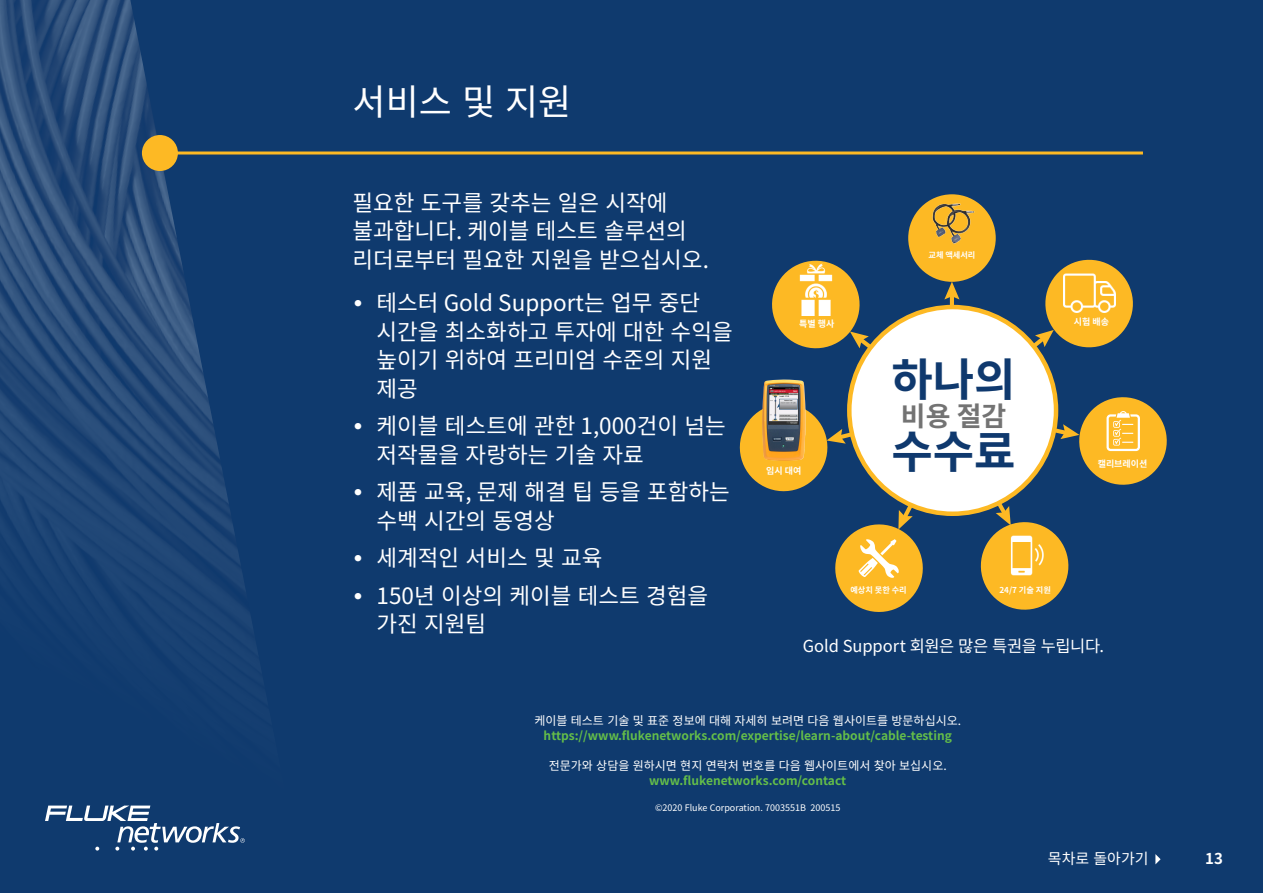
<style>
.page{position:relative;width:1263px;height:893px;background:#0f3a6e}
.page>*{position:absolute;margin:0;border:0;box-sizing:border-box;transform-origin:0 0}
.headline_yellow{font:700 45px "Noto Sans CJ Kkr";color:#0f396e}
.Section_heads-incl_i{font:36px "Noto Sans CJ Kkr";color:#fff}
.headline_yellow-2{font:700 27px "Noto Sans CJ Kkr";color:#737373}
.Body-bullets{font:22.5px/28.5px "Noto Sans CJ Kkr";color:#fff}
.Body_copy{font:22.5px/28.5px "Noto Sans CJ Kkr";color:#fff}
.Captions{font:16.5px "Noto Sans CJ Kkr";letter-spacing:-.005em;color:#fff}
.t1{font:15px "Noto Sans CJ Kkr";color:#fff}
.t2{font:700 15px "Noto Sans CJ Kkr";color:#fff}
.Body_copy-2{font:700 12px/15px "Noto Sans CJ Kkr";color:#64be49;text-align:center}
.Body_copy-3{font:12px/15px "Noto Sans CJ Kkr";color:#fff;text-align:center}
.Copyright_lines{font:9px "Noto Sans CJ Kkr";color:#fff}
.t3{font:700 9px "Noto Sans CJ Kkr";color:#fff}
.t4{font:700 8.25px "Noto Sans CJ Kkr";color:#fff}
.s1{font-family:"Officina Sans ITC Std"}
.s2{font-weight:400;color:#fff}
.s3{font-weight:700;color:#64be49}
</style>
<div class="page">
<img style="left:0;top:0;width:305px;height:806px">
<svg style="left:45px;top:806px;width:200px;height:45px"></svg>
<svg style="left:1155px;top:854px;width:5px;height:10px"></svg>
<hr style="left:166px;top:152px;width:977px;height:3px;background:#fdb924">
<div style="left:142px;top:135px;width:36px;height:36px;background:#fdb924;border-radius:50%"></div>
<div style="left:909px;top:196px;width:85px;height:85px;background:#fdb924;border-radius:50%"></div>
<div style="left:908px;top:194px;width:88px;height:88px;border:2px solid #fdb924;border-radius:50%"></div>
<hr style="left:950px;top:294px;width:4px;height:21px;background:#fdb924">
<div style="left:849px;top:307px;width:207px;height:207px;background:#fff;border-radius:50%"></div>
<svg style="left:772px;top:260px;width:112px;height:99px"></svg>
<svg style="left:973px;top:395px;width:194px;height:215px"></svg>
<svg style="left:1020px;top:259px;width:113px;height:99px"></svg>
<svg style="left:944px;top:282px;width:15px;height:17px"></svg>
<svg style="left:739px;top:396px;width:188px;height:216px"></svg>
<img style="left:794px;top:262px;width:43px;height:54px">
<img style="left:927px;top:200px;width:51px;height:44px">
<img style="left:1007px;top:534px;width:40px;height:42px">
<img style="left:1063px;top:273px;width:53px;height:40px">
<img style="left:762px;top:380px;width:43px;height:81px">
<p class="Section_heads-incl_i" style="left:352px;top:82px;width:220px">서비스 및 지원</p>
<p class="Body_copy" style="left:352px;top:189px;width:358px">필요한 도구를 갖추는 일은 시작에 불과합니다. 케이블 테스트 솔루션의 리더로부터 필요한 지원을 받으십시오.</p>
<p class="Body-bullets" style="left:376px;top:289px;width:358px;text-indent:-24px"><span class="s1">•</span> 테스터 Gold Support는 업무 중단 시간을 최소화하고 투자에 대한 수익을 높이기 위하여 프리미엄 수준의 지원 제공</p>
<p class="Body-bullets" style="left:376px;top:412px;width:351px;text-indent:-24px"><span class="s1">•</span> 케이블 테스트에 관한 1,000건이 넘는 저작물을 자랑하는 기술 자료</p>
<p class="Body-bullets" style="left:376px;top:478px;width:355px;text-indent:-24px"><span class="s1">•</span> 제품 교육, 문제 해결 팁 등을 포함하는 수백 시간의 동영상</p>
<p class="Body-bullets" style="left:352px;top:544px;width:251px"><span class="s1">•</span> 세계적인 서비스 및 교육</p>
<p class="Body-bullets" style="left:376px;top:582px;width:333px;text-indent:-24px"><span class="s1">•</span> 150년 이상의 케이블 테스트 경험을 가진 지원팀</p>
<p class="t3" style="left:799px;top:319px;width:37px">특별 행사</p>
<p class="t3" style="left:766px;top:466px;width:37px">임시 대여</p>
<p class="t4" style="left:928px;top:251px;width:48px">교체 액세서리</p>
<p class="headline_yellow" style="left:891px;top:354px;width:126px">하나의</p>
<p class="headline_yellow-2" style="left:901px;top:401px;width:107px">비용 절감</p>
<p class="headline_yellow" style="left:891px;top:426px;width:126px">수수료</p>
<p class="t3" style="left:1074px;top:316px;width:37px">시험 배송</p>
<p class="t3" style="left:1098px;top:459px;width:51px">캘리브레이션</p>
<p class="t4" style="left:850px;top:585px;width:58px">예상치 못한 수리</p>
<p class="t4" style="left:999px;top:585px;width:53px">24/7 기술 지원</p>
<p class="Captions" style="left:803px;top:636px;width:303px">Gold Support 회원은 많은 특권을 누립니다.</p>
<p class="Body_copy-2" style="left:534px;top:713px;width:428px"><span class="s2">케이블 테스트 기술 및 표준 정보에 대해 자세히 보려면 다음 웹사이트를 방문하십시오. </span>https://www.flukenetworks.com/expertise/learn-about/cable-testing</p>
<p class="Body_copy-3" style="left:549px;top:758px;width:399px">전문가와 상담을 원하시면 현지 연락처 번호를 다음 웹사이트에서 찾아 보십시오. <span class="s3">www.flukenetworks.com/contact</span></p>
<p class="Copyright_lines" style="left:655px;top:802px;width:187px">©2020 Fluke Corporation. 7003551B 200515</p>
<p class="t1" style="left:1048px;top:850px;width:102px">목차로 돌아가기</p>
<p class="t2" style="left:1205px;top:850px;width:19px">13</p>
</div>
